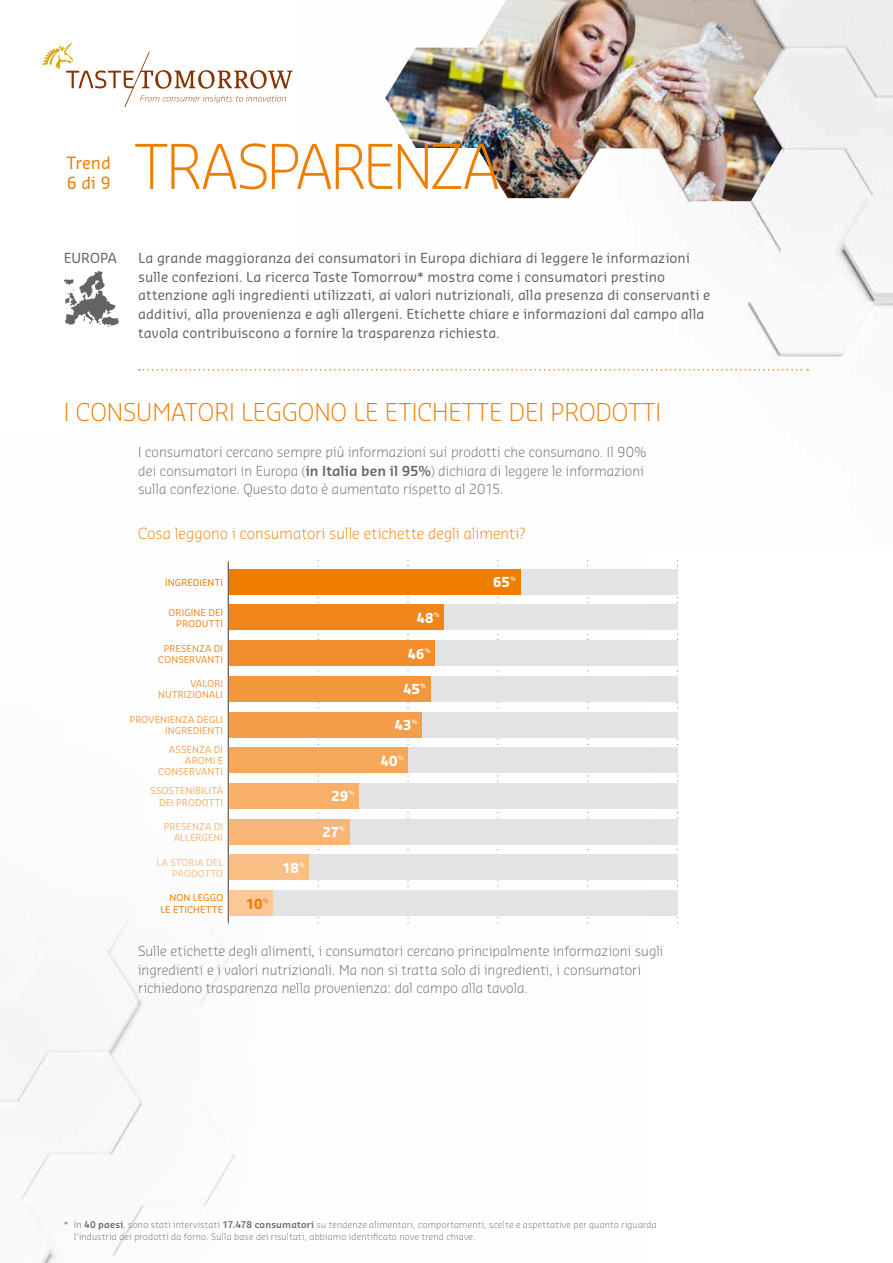
<style>
.page{position:relative;width:893px;height:1263px;background:#fff}
.page>*{position:absolute;margin:0;border:0;box-sizing:border-box;transform-origin:0 0}
.t1{font:300 60px "Sansa Pro";letter-spacing:-.045em;color:#ef7d00}
.t2{font:300 24px "Sansa Pro";color:#ef7d00}
.t3{font:16.5px/19.8px "Sansa Pro";color:#ef7d00}
.t4{font:300 15px "Sansa Pro";color:#ef7d00}
.t5{font:300 13.5px/18.8px "Sansa Pro";letter-spacing:.005em;color:#646363}
.t6{font:13.5px/18.8px "Sansa Pro";letter-spacing:.005em;color:#646363}
.t7{font:700 13.5px "Sansa Pro";letter-spacing:-.005em;color:#fff}
.t8{font:700 13.5px "Sansa Pro";color:#ef7d00}
.t9{font:9.3px/11.2px "Sansa Pro";letter-spacing:.02em;color:#ef7d00;text-align:right}
.t10{font:9.3px/11.2px "Sansa Pro";letter-spacing:.01em;color:#f59e49;text-align:right}
.t11{font:9.3px/11.2px "Sansa Pro";letter-spacing:.015em;color:#f6a758;text-align:right}
.t12{font:9.3px/11.2px "Sansa Pro";letter-spacing:.02em;color:#f8af68;text-align:right}
.t13{font:9.3px/11.2px "Sansa Pro";letter-spacing:.015em;color:#f28d2b;text-align:center}
.t14{font:9.3px/11.2px "Sansa Pro";letter-spacing:.01em;color:#f9b777;text-align:right}
.t15{font:9.3px/11.2px "Sansa Pro";letter-spacing:.015em;color:#fabf85;text-align:right}
.t16{font:9.3px/11.2px "Sansa Pro";letter-spacing:.015em;color:#f1851a;text-align:right}
.t17{font:9.3px/11.2px "Sansa Pro";letter-spacing:.015em;color:#f4963a;text-align:right}
.t18{font:300 9px/12px "Sansa Pro";letter-spacing:.025em;color:#646363}
.t19{font:600 6px "Sansa Pro";color:#fff}
.t20{font:600 6px "Sansa Pro";color:#ef7d00}
.s1{font-weight:600}
</style>
<div class="page">
<img style="left:0;top:560px;width:648px;height:703px">
<svg style="left:43px;top:43px;width:250px;height:64px"></svg>
<img style="left:301px;top:0;width:592px;height:371px">
<div style="left:60px;top:1216px;width:600px;height:29px;background:#fff"></div>
<svg style="left:139px;top:369px;width:669px;height:1px"></svg>
<svg style="left:318px;top:560px;width:1px;height:363px"></svg>
<svg style="left:408px;top:560px;width:1px;height:363px"></svg>
<svg style="left:497px;top:560px;width:1px;height:363px"></svg>
<svg style="left:587px;top:560px;width:1px;height:363px"></svg>
<svg style="left:677px;top:560px;width:1px;height:363px"></svg>
<div style="left:520px;top:569px;width:158px;height:25px;background:#e3e3e3"></div>
<div style="left:444px;top:604px;width:234px;height:26px;background:#e3e3e3"></div>
<div style="left:435px;top:640px;width:243px;height:26px;background:#e3e3e3"></div>
<div style="left:430px;top:676px;width:248px;height:26px;background:#e3e3e3"></div>
<div style="left:421px;top:712px;width:257px;height:25px;background:#e3e3e3"></div>
<div style="left:408px;top:747px;width:270px;height:26px;background:#e3e3e3"></div>
<div style="left:359px;top:783px;width:319px;height:26px;background:#e3e3e3"></div>
<div style="left:350px;top:819px;width:328px;height:25px;background:#e3e3e3"></div>
<div style="left:309px;top:854px;width:369px;height:26px;background:#e3e3e3"></div>
<div style="left:273px;top:890px;width:405px;height:26px;background:#e3e3e3"></div>
<div style="left:228px;top:569px;width:292px;height:25px;background:#ef7d00"></div>
<div style="left:228px;top:604px;width:216px;height:26px;background:#f1851a"></div>
<div style="left:228px;top:640px;width:207px;height:26px;background:#f28d2b"></div>
<div style="left:228px;top:676px;width:202px;height:26px;background:#f4963a"></div>
<div style="left:228px;top:712px;width:193px;height:25px;background:#f59e49"></div>
<div style="left:228px;top:747px;width:180px;height:26px;background:#f6a758"></div>
<div style="left:228px;top:783px;width:131px;height:26px;background:#f8af68"></div>
<div style="left:228px;top:819px;width:122px;height:25px;background:#f9b777"></div>
<div style="left:228px;top:854px;width:81px;height:26px;background:#fabf85"></div>
<div style="left:228px;top:890px;width:45px;height:26px;background:#fbc896"></div>
<hr style="left:228px;top:561px;width:1px;height:362px;background:#646363">
<svg style="left:64px;top:271px;width:55px;height:56px"></svg>
<p class="t3" style="left:67px;top:153px;width:46px">Trend<br>6 di 9</p>
<h1 class="t1" style="left:134px;top:127px;width:367px">TRASPARENZA</h1>
<p class="t6" style="left:64px;top:248px;width:55px">EUROPA</p>
<p class="t6" style="left:138px;top:248px;width:574px">La grande maggioranza dei consumatori in Europa dichiara di leggere le informazioni sulle confezioni. La ricerca Taste Tomorrow* mostra come i consumatori prestino attenzione agli ingredienti utilizzati, ai valori nutrizionali, alla presenza di conservanti e additivi, alla provenienza e agli allergeni. Etichette chiare e informazioni dal campo alla tavola contribuiscono a fornire la trasparenza richiesta.</p>
<h2 class="t2" style="left:64px;top:396px;width:599px">I CONSUMATORI LEGGONO LE ETICHETTE DEI PRODOTTI</h2>
<p class="t5" style="left:138px;top:442px;width:510px">I consumatori cercano sempre più informazioni sui prodotti che consumano. Il 90% dei consumatori in Europa (<span class="s1">in Italia ben il 95%</span>) dichiara di leggere le informazioni sulla confezione. Questo dato è aumentato rispetto al 2015.</p>
<p class="t4" style="left:138px;top:524px;width:389px">Cosa leggono i consumatori sulle etichette degli alimenti?</p>
<p class="t7" style="left:493px;top:573px;width:18px">65</p>
<p class="t19" style="left:510px;top:575px;width:7px">%</p>
<p class="t7" style="left:417px;top:609px;width:19px">48</p>
<p class="t19" style="left:434px;top:611px;width:7px">%</p>
<p class="t7" style="left:407px;top:645px;width:19px">46</p>
<p class="t19" style="left:425px;top:646px;width:7px">%</p>
<p class="t7" style="left:403px;top:680px;width:18px">45</p>
<p class="t19" style="left:420px;top:682px;width:7px">%</p>
<p class="t7" style="left:394px;top:716px;width:18px">43</p>
<p class="t19" style="left:411px;top:718px;width:7px">%</p>
<p class="t7" style="left:381px;top:752px;width:19px">40</p>
<p class="t19" style="left:398px;top:753px;width:7px">%</p>
<p class="t7" style="left:331px;top:787px;width:18px">29</p>
<p class="t19" style="left:348px;top:789px;width:7px">%</p>
<p class="t7" style="left:323px;top:823px;width:18px">27</p>
<p class="t19" style="left:339px;top:825px;width:7px">%</p>
<p class="t7" style="left:283px;top:859px;width:18px">18</p>
<p class="t19" style="left:299px;top:861px;width:7px">%</p>
<p class="t8" style="left:246px;top:895px;width:18px">10</p>
<p class="t20" style="left:263px;top:896px;width:7px">%</p>
<p class="t9" style="left:165px;top:576px;width:59px">INGREDIENTI</p>
<p class="t16" style="left:169px;top:606px;width:56px">ORIGINE DEI<br>PRODUTTI</p>
<p class="t13" style="left:158px;top:642px;width:66px">PRESENZA DI<br>CONSERVANTI</p>
<p class="t17" style="left:158px;top:678px;width:67px">VALORI<br>NUTRIZIONALI</p>
<p class="t10" style="left:130px;top:713px;width:95px">PROVENIENZA DEGLI<br>INGREDIENTI</p>
<p class="t11" style="left:158px;top:743px;width:66px">ASSENZA DI<br>AROMI E<br>CONSERVANTI</p>
<p class="t12" style="left:150px;top:785px;width:74px">SSOSTENIBILITÀ<br>DEI PRODOTTI</p>
<p class="t14" style="left:164px;top:820px;width:61px">PRESENZA DI<br>ALLERGENI</p>
<p class="t15" style="left:156px;top:856px;width:68px">LA STORIA DEL<br>PRODOTTO</p>
<p class="t9" style="left:160px;top:892px;width:64px">NON LEGGO<br>LE ETICHETTE</p>
<p class="t5" style="left:138px;top:941px;width:527px">Sulle etichette degli alimenti, i consumatori cercano principalmente informazioni sugli ingredienti e i valori nutrizionali. Ma non si tratta solo di ingredienti, i consumatori richiedono trasparenza nella provenienza: dal campo alla tavola.</p>
<p class="t18" style="left:74px;top:1218px;width:584px;text-indent:-11px">* In <span class="s1">40 paesi</span>, sono stati intervistati <span class="s1">17.478 consumatori</span> su tendenze alimentari, comportamenti, scelte e aspettative per quanto riguarda l’industria dei prodotti da forno. Sulla base dei risultati, abbiamo identificato nove trend chiave.</p>
</div>
